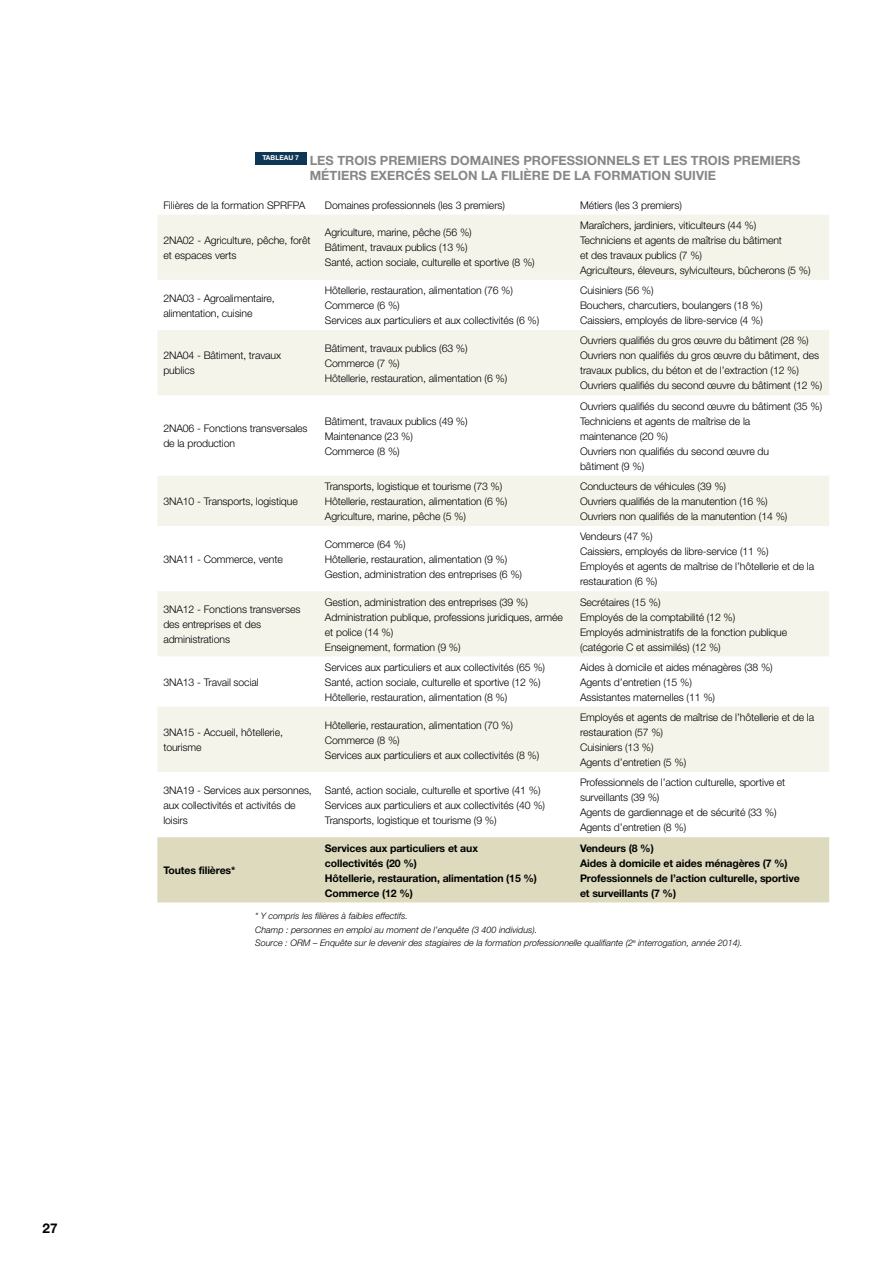
<style>
.page{position:relative;width:893px;height:1263px;background:#fff}
.page>*{position:absolute;margin:0;border:0;box-sizing:border-box;transform-origin:0 0}
.t1{font:700 13.5px "Helvetica Neue";color:#000}
.t2{font:700 12.75px "Helvetica Neue";color:#878786}
.t3{font:300 10.5px/15px "Helvetica Neue";letter-spacing:-.01em;color:#000}
.t4{font:700 10.5px/15px "Helvetica Neue";letter-spacing:-.01em;color:#000}
.t5{font:italic 300 9px/13.2px "Helvetica Neue";color:#000}
.t6{font:700 6.75px "Helvetica Neue";color:#fff}
</style>
<div class="page">
<div style="left:255px;top:152px;width:51px;height:13px;background:#0e3755"></div>
<svg style="left:157px;top:215px;width:672px;height:557px;fill:#f5f4eb"></svg>
<div style="left:157px;top:837px;width:672px;height:65px;background:#dddabd"></div>
<p class="t6" style="left:262px;top:154px;width:19px">Tableau</p>
<p class="t2" style="left:295px;top:152px;width:51px"><sup>7</sup> Lestrois</p>
<p class="t2" style="left:380px;top:152px;width:10px">premiers</p>
<p class="t2" style="left:450px;top:152px;width:10px">domaines</p>
<p class="t2" style="left:523px;top:152px;width:10px">professionnels</p>
<p class="t2" style="left:644px;top:152px;width:29px">et les</p>
<p class="t2" style="left:691px;top:152px;width:9px">trois</p>
<p class="t2" style="left:733px;top:152px;width:10px">premiers</p>
<p class="t2" style="left:310px;top:168px;width:9px">métiers</p>
<p class="t2" style="left:370px;top:168px;width:27px">exercés</p>
<p class="t2" style="left:434px;top:168px;width:10px">selon</p>
<p class="t2" style="left:481px;top:168px;width:28px">la filière</p>
<p class="t2" style="left:553px;top:168px;width:51px">delaformation</p>
<p class="t2" style="left:674px;top:168px;width:8px">suivie</p>
<p class="t3" style="left:163px;top:197px;width:143px">Filières de la formation SPRFPA</p>
<p class="t3" style="left:325px;top:197px;width:182px">Domaines professionnels (les 3 premiers)</p>
<p class="t3" style="left:580px;top:197px;width:103px">Métiers (les 3 premiers)</p>
<p class="t3" style="left:163px;top:232px;width:149px">2NA02 - Agriculture, pêche, forêt et espaces verts</p>
<p class="t3" style="left:325px;top:225px;width:211px">Agriculture, marine, pêche (56 %)<br>Bâtiment, travaux publics (13 %)<br>Santé, action sociale, culturelle et sportive (8 %)</p>
<p class="t3" style="left:580px;top:217px;width:232px">Maraîchers, jardiniers, viticulteurs (44 %)<br>Techniciens et agents de maîtrise du bâtiment<br>et des travaux publics (7 %)<br>Agriculteurs, éleveurs, sylviculteurs, bûcherons (5 %)</p>
<p class="t3" style="left:163px;top:290px;width:113px">2NA03 - Agroalimentaire, alimentation, cuisine</p>
<p class="t3" style="left:325px;top:283px;width:216px">Hôtellerie, restauration, alimentation (76 %)<br>Commerce (6 %)<br>Services aux particuliers et aux collectivités (6 %)</p>
<p class="t3" style="left:580px;top:283px;width:184px">Cuisiniers (56 %)<br>Bouchers, charcutiers, boulangers (18 %)<br>Caissiers, employés de libre-service (4 %)</p>
<p class="t3" style="left:163px;top:348px;width:119px">2NA04 - Bâtiment, travaux publics</p>
<p class="t3" style="left:325px;top:340px;width:184px">Bâtiment, travaux publics (63 %)<br>Commerce (7 %)<br>Hôtellerie, restauration, alimentation (6 %)</p>
<p class="t3" style="left:580px;top:333px;width:244px">Ouvriers qualifiés du gros œuvre du bâtiment (28 %)<br>Ouvriers non qualifiés du gros œuvre du bâtiment, des travaux publics, du béton et de l’extraction (12 %)<br>Ouvriers qualifiés du second œuvre du bâtiment (12 %)</p>
<p class="t3" style="left:163px;top:421px;width:146px">2NA06 - Fonctions transversales de la production</p>
<p class="t3" style="left:325px;top:413px;width:144px">Bâtiment, travaux publics (49 %)<br>Maintenance (23 %)<br>Commerce (8 %)</p>
<p class="t3" style="left:580px;top:398px;width:244px">Ouvriers qualifiés du second œuvre du bâtiment (35 %)<br>Techniciens et agents de maîtrise de la<br>maintenance (20 %)<br>Ouvriers non qualifiés du second œuvre du<br>bâtiment (9 %)</p>
<p class="t3" style="left:163px;top:493px;width:136px">3NA10 - Transports, logistique</p>
<p class="t3" style="left:163px;top:551px;width:121px">3NA11 - Commerce, vente</p>
<p class="t3" style="left:325px;top:478px;width:184px">Transports, logistique et tourisme (73 %)<br>Hôtellerie, restauration, alimentation (6 %)<br>Agriculture, marine, pêche (5 %)</p>
<p class="t3" style="left:580px;top:479px;width:209px">Conducteurs de véhicules (39 %)<br>Ouvriers qualifiés de la manutention (16 %)<br>Ouvriers non qualifiés de la manutention (14 %)</p>
<p class="t3" style="left:325px;top:536px;width:199px">Commerce (64 %)<br>Hôtellerie, restauration, alimentation (9 %)<br>Gestion, administration des entreprises (6 %)</p>
<p class="t3" style="left:580px;top:529px;width:236px">Vendeurs (47 %)<br>Caissiers, employés de libre-service (11 %)<br>Employés et agents de maîtrise de l’hôtellerie et de la restauration (6 %)</p>
<p class="t3" style="left:163px;top:602px;width:139px">3NA12 - Fonctions transverses des entreprises et des administrations</p>
<p class="t3" style="left:325px;top:594px;width:240px">Gestion, administration des entreprises (39 %)<br>Administration publique, professions juridiques, armée et police (14 %)<br>Enseignement, formation (9 %)</p>
<p class="t3" style="left:580px;top:594px;width:209px">Secrétaires (15 %)<br>Employés de la comptabilité (12 %)<br>Employés administratifs de la fonction publique (catégorie C et assimilés) (12 %)</p>
<p class="t3" style="left:163px;top:674px;width:97px">3NA13 - Travail social</p>
<p class="t3" style="left:325px;top:659px;width:222px">Services aux particuliers et aux collectivités (65 %)<br>Santé, action sociale, culturelle et sportive (12 %)<br>Hôtellerie, restauration, alimentation (8 %)</p>
<p class="t3" style="left:580px;top:659px;width:194px">Aides à domicile et aides ménagères (38 %)<br>Agents d’entretien (15 %)<br>Assistantes maternelles (11 %)</p>
<p class="t3" style="left:163px;top:725px;width:121px">3NA15 - Accueil, hôtellerie, tourisme</p>
<p class="t3" style="left:325px;top:717px;width:216px">Hôtellerie, restauration, alimentation (70 %)<br>Commerce (8 %)<br>Services aux particuliers et aux collectivités (8 %)</p>
<p class="t3" style="left:580px;top:710px;width:236px">Employés et agents de maîtrise de l’hôtellerie et de la restauration (57 %)<br>Cuisiniers (13 %)<br>Agents d’entretien (5 %)</p>
<p class="t3" style="left:163px;top:782px;width:150px">3NA19 - Services aux personnes, aux collectivités et activités de loisirs</p>
<p class="t3" style="left:325px;top:782px;width:222px">Santé, action sociale, culturelle et sportive (41 %)<br>Services aux particuliers et aux collectivités (40 %)<br>Transports, logistique et tourisme (9 %)</p>
<p class="t3" style="left:580px;top:775px;width:207px">Professionnels de l’action culturelle, sportive et surveillants (39 %)<br>Agents de gardiennage et de sécurité (33 %)<br>Agents d’entretien (8 %)</p>
<p class="t4" style="left:163px;top:863px;width:74px">Toutes filières*</p>
<p class="t4" style="left:325px;top:840px;width:214px">Services aux particuliers et aux collectivités (20 %)<br>Hôtellerie, restauration, alimentation (15 %)<br>Commerce (12 %)</p>
<p class="t4" style="left:580px;top:840px;width:221px">Vendeurs (8 %)<br>Aides à domicile et aides ménagères (7 %)<br>Professionnels de l’action culturelle, sportive et surveillants (7 %)</p>
<p class="t5" style="left:255px;top:909px;width:489px">* Y compris les filières à faibles effectifs.<br>Champ : personnes en emploi au moment de l’enquête (3 400 individus).<br>Source : ORM – Enquête sur le devenir des stagiaires de la formation professionnelle qualifiante (2<sup>e</sup> interrogation, année 2014).</p>
<p class="t1" style="left:43px;top:1220px;width:17px">27</p>
</div>
